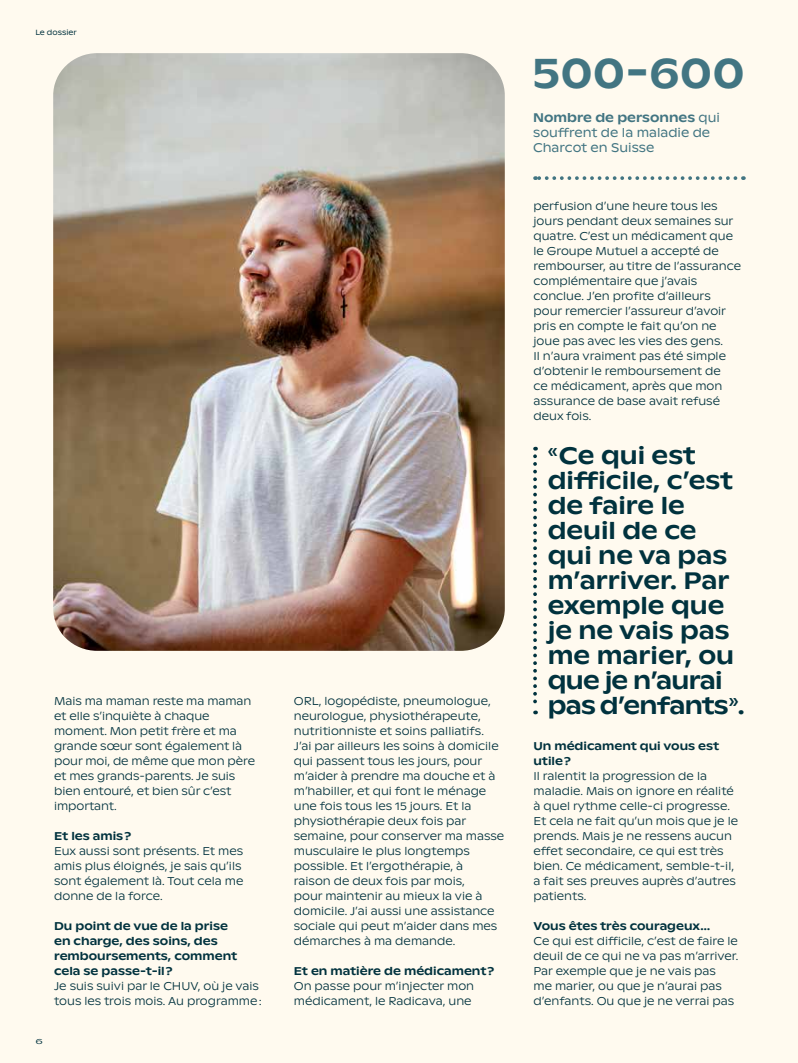
<style>
.page{position:relative;width:798px;height:1063px;background:#fff}
.page>*{position:absolute;margin:0;border:0;box-sizing:border-box;transform-origin:0 0}
.t1{font:500 43.75px "ABC Ginto Nord";color:#427582}
.t2{font:500 23.75px/25px "ABC Ginto Nord";color:#00323e}
.t3{font:12.5px/15px "ABC Ginto Nord";color:#427582}
.t4{font:300 11.25px/15px "ABC Ginto Nord";color:#00323e}
.t5{font:500 11.25px/15px "ABC Ginto Nord";color:#00323e}
.t6{font:7.5px "ABC Ginto Nord";color:#00323e}
.t7{font:300 7.5px "ABC Ginto Nord";color:#00323e;scale:1.5 1}
.s1{font-weight:500}
</style>
<div class="page">
<div style="left:0;top:0;width:797px;height:1063px;background:#fffaef"></div>
<svg style="left:535px;top:176px;width:200px;height:4px"></svg>
<img style="left:53px;top:53px;width:451px;height:598px">
<svg style="left:533px;top:447px;width:3px;height:267px"></svg>
<p class="t6" style="left:35px;top:28px;width:43px">Le dossier</p>
<p class="t4" style="left:54px;top:693px;width:202px">Mais ma maman reste ma maman et elle s’inquiète à chaque moment. Mon petit frère et ma grande sœur sont également là pour moi, de même que mon père et mes grands-parents. Je suis bien entouré, et bien sûr c’est important.</p>
<p class="t5" style="left:54px;top:828px;width:78px">Et les amis ?</p>
<p class="t4" style="left:54px;top:843px;width:191px">Eux aussi sont présents. Et mes amis plus éloignés, je sais qu’ils sont également là. Tout cela me donne de la force.</p>
<p class="t5" style="left:54px;top:918px;width:184px">Du point de vue de la prise en charge, des soins, des remboursements, comment cela se passe-t-il ?</p>
<p class="t4" style="left:54px;top:978px;width:209px">Je suis suivi par le CHUV, où je vais tous les trois mois. Au programme :</p>
<p class="t7" style="left:35px;top:1037px;width:6px">6</p>
<p class="t4" style="left:294px;top:693px;width:212px">ORL, logopédiste, pneumologue, neurologue, physiothérapeute, nutritionniste et soins palliatifs.<br>J’ai par ailleurs les soins à domicile qui passent tous les jours, pour m’aider à prendre ma douche et à m’habiller, et qui font le ménage une fois tous les 15 jours. Et la physiothérapie deux fois par semaine, pour conserver ma masse musculaire le plus longtemps possible. Et l’ergothérapie, à<br>raison de deux fois par mois,<br>pour maintenir au mieux la vie à domicile. J’ai aussi une assistance sociale qui peut m’aider dans mes démarches à ma demande.</p>
<p class="t5" style="left:294px;top:963px;width:202px">Et en matière de médicament ?</p>
<p class="t4" style="left:294px;top:978px;width:182px">On passe pour m’injecter mon médicament, le Radicava, une</p>
<h1 class="t1" style="left:532px;top:45px;width:214px">500-600</h1>
<p class="t3" style="left:533px;top:110px;width:188px"><span class="s1">Nombre de personnes</span> qui souffrent de la maladie de<br>Charcot en Suisse</p>
<p class="t4" style="left:533px;top:198px;width:209px">perfusion d’une heure tous les jours pendant deux semaines sur quatre. C’est un médicament que le Groupe Mutuel a accepté de rembourser, au titre de l’assurance complémentaire que j’avais conclue. J’en profite d’ailleurs pour remercier l’assureur d’avoir pris en compte le fait qu’on ne joue pas avec les vies des gens.<br>Il n’aura vraiment pas été simple d’obtenir le remboursement de<br>ce médicament, après que mon assurance de base avait refusé deux fois.</p>
<h2 class="t2" style="left:547px;top:443px;width:198px"><sup>«</sup> Ce qui est difficile, c’est de faire le deuil de ce qui ne va pas m’arriver. Par exemple que je ne vais pas me marier, ou que je n’aurai pas d’enfants <sup>»</sup>.</h2>
<p class="t5" style="left:533px;top:738px;width:187px">Un médicament qui vous est utile ?</p>
<p class="t4" style="left:533px;top:768px;width:206px">Il ralentit la progression de la maladie. Mais on ignore en réalité à quel rythme celle-ci progresse.<br>Et cela ne fait qu’un mois que je le prends. Mais je ne ressens aucun effet secondaire, ce qui est très bien. Ce médicament, semble-t-il, a fait ses preuves auprès d’autres patients.</p>
<p class="t5" style="left:533px;top:918px;width:178px">Vous êtes très courageux…</p>
<p class="t4" style="left:533px;top:933px;width:206px">Ce qui est difficile, c’est de faire le deuil de ce qui ne va pas m’arriver.<br>Par exemple que je ne vais pas<br>me marier, ou que je n’aurai pas d’enfants. Ou que je ne verrai pas</p>
</div>
